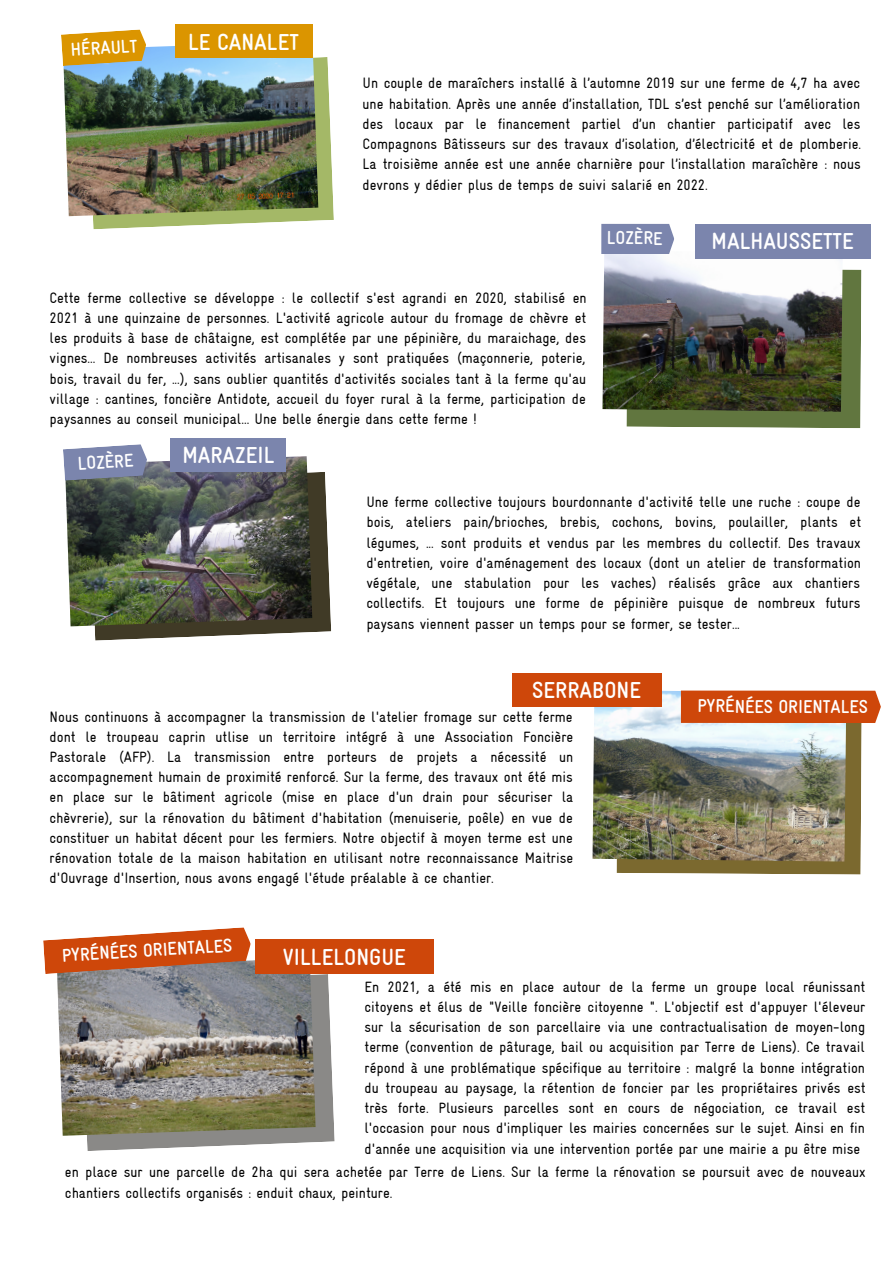
<style>
.page{position:relative;width:893px;height:1264px;background:#fff}
.page>*{position:absolute;margin:0;border:0;box-sizing:border-box;transform-origin:0 0}
.t1{font:700 condensed 23.25px "Gravur";color:#fff}
.t2{font:700 condensed 18.75px "Gravur";letter-spacing:-.005em;color:#fff}
.t3{font:condensed 15px/20.2px "Gravur";color:#000;text-align:justify}
</style>
<div class="page">
<div style="left:175px;top:24px;width:137px;height:34px;background:#db9500"></div>
<img style="left:61px;top:29px;width:273px;height:200px">
<div style="left:626px;top:269px;width:235px;height:159px;background:#61763f"></div>
<img style="left:602px;top:254px;width:240px;height:158px">
<div style="left:601px;top:224px;width:73px;height:30px;background:#7b85ad"></div>
<div style="left:695px;top:224px;width:175px;height:35px;background:#7b85ad"></div>
<div style="left:170px;top:438px;width:116px;height:33px;background:#7b85ad"></div>
<img style="left:63px;top:444px;width:268px;height:196px">
<img style="left:592px;top:706px;width:24px;height:153px">
<img style="left:616px;top:690px;width:264px;height:184px">
<div style="left:512px;top:672px;width:149px;height:34px;background:#ce470a"></div>
<svg style="left:43px;top:927px;width:291px;height:224px;background:#9f8e7f"></svg>
<div style="left:255px;top:939px;width:178px;height:35px;background:#ce470a"></div>
<p class="t2" style="left:70px;top:39px;width:68px;rotate:-3deg">HÉRAULT</p>
<h1 class="t1" style="left:188px;top:29px;width:112px">LE CANALET</h1>
<p class="t3" style="left:362px;top:73px;width:500px">Un couple de maraîchers installé à l’automne 2019 sur une ferme de 4,7 ha avec une habitation. Après une année d’installation, TDL s’est penché sur l’amélioration des locaux par le financement partiel d’un chantier participatif avec les Compagnons Bâtisseurs sur des travaux d’isolation, d’électricité et de plomberie.<br>La troisième année est une année charnière pour l’installation maraîchère : nous devrons y dédier plus de temps de suivi salarié en 2022.</p>
<p class="t2" style="left:606px;top:227px;width:57px">LOZÈRE</p>
<h1 class="t1" style="left:711px;top:228px;width:144px">MALHAUSSETTE</h1>
<p class="t3" style="left:50px;top:287px;width:538px">Cette ferme collective se développe : le collectif s'est agrandi en 2020, stabilisé en 2021 à une quinzaine de personnes. L'activité agricole autour du fromage de chèvre et les produits à base de châtaigne, est complétée par une pépinière, du maraichage, des vignes... De nombreuses activités artisanales y sont pratiquées (maçonnerie, poterie, bois, travail du fer, ...), sans oublier quantités d'activités sociales tant à la ferme qu'au village : cantines, foncière Antidote, accueil du foyer rural à la ferme, participation de paysannes au conseil municipal... Une belle énergie dans cette ferme !</p>
<p class="t2" style="left:77px;top:453px;width:57px;rotate:-3deg">LOZÈRE</p>
<h1 class="t1" style="left:182px;top:442px;width:94px">MARAZEIL</h1>
<p class="t3" style="left:366px;top:492px;width:496px">Une ferme collective toujours bourdonnante d'activité telle une ruche : coupe de bois, ateliers pain/brioches, brebis, cochons, bovins, poulailler, plants et légumes, ... sont produits et vendus par les membres du collectif. Des travaux d'entretien, voire d'aménagement des locaux (dont un atelier de transformation végétale, une stabulation pour les vaches) réalisés grâce aux chantiers collectifs. Et toujours une forme de pépinière puisque de nombreux futurs paysans viennent passer un temps pour se former, se tester...</p>
<h1 class="t1" style="left:532px;top:676px;width:110px">SERRABONE</h1>
<p class="t3" style="left:50px;top:706px;width:525px">Nous continuons à accompagner la transmission de l'atelier fromage sur cette ferme dont le troupeau caprin utlise un territoire intégré à une Association Foncière Pastorale (AFP). La transmission entre porteurs de projets a nécessité un accompagnement humain de proximité renforcé. Sur la ferme, des travaux ont été mis en place sur le bâtiment agricole (mise en place d'un drain pour sécuriser la chèvrerie), sur la rénovation du bâtiment d'habitation (menuiserie, poêle) en vue de constituer un habitat décent pour les fermiers. Notre objectif à moyen terme est une rénovation totale de la maison habitation en utilisant notre reconnaissance Maitrise d'Ouvrage d'Insertion, nous avons engagé l'étude préalable à ce chantier.</p>
<p class="t2" style="left:61px;top:944px;width:172px;rotate:-3deg">PYRÉNÉES ORIENTALES</p>
<h1 class="t1" style="left:283px;top:943px;width:125px">VILLELONGUE</h1>
<p class="t2" style="left:697px;top:696px;width:172px">PYRÉNÉES ORIENTALES</p>
<p class="t3" style="left:364px;top:976px;width:502px">En 2021, a été mis en place autour de la ferme un groupe local réunissant citoyens et élus de "Veille foncière citoyenne ". L'objectif est d'appuyer l'éleveur sur la sécurisation de son parcellaire via une contractualisation de moyen-long terme (convention de pâturage, bail ou acquisition par Terre de Liens). Ce travail répond à une problématique spécifique au territoire : malgré la bonne intégration du troupeau au paysage, la rétention de foncier par les propriétaires privés est très forte. Plusieurs parcelles sont en cours de négociation, ce travail est l'occasion pour nous d'impliquer les mairies concernées sur le sujet. Ainsi en fin d'année une acquisition via une intervention portée par une mairie a pu être mise</p>
<p class="t3" style="left:65px;top:1161px;width:802px">en place sur une parcelle de 2ha qui sera achetée par Terre de Liens. Sur la ferme la rénovation se poursuit avec de nouveaux chantiers collectifs organisés : enduit chaux, peinture.</p>
</div>
